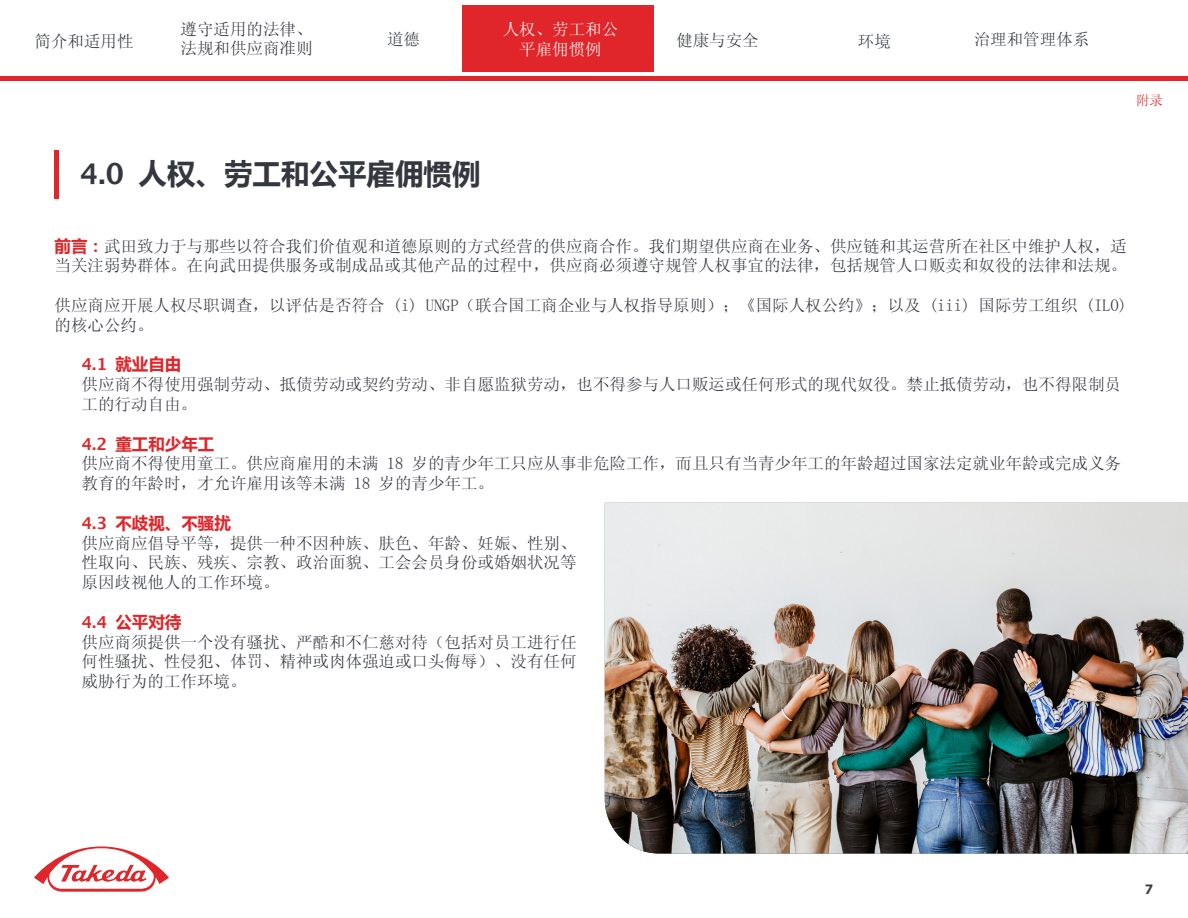
<style>
.page{position:relative;width:1188px;height:918px;background:#fff}
.page>*{position:absolute;margin:0;border:0;box-sizing:border-box;transform-origin:0 0}
.t1{font:700 28.5px "Sim Sun";color:#34373f}
.t2{font:16.5px/19.8px "Sim Sun";color:#34373f}
.t3{font:700 16.5px "Sim Sun";color:#e0262a}
.t4{font:16.5px/19.8px "Sim Sun";color:#fff;text-align:center}
.t5{font:13.5px "Sim Sun";color:#e02629}
.t6{font:700 13.5px "Gotham";color:#34373f}
.s1{font-weight:700;color:#e0262a}
</style>
<div class="page">
<div style="left:463px;top:5px;width:191px;height:67px;background:#e0262a"></div>
<svg style="left:34px;top:846px;width:135px;height:46px"></svg>
<hr style="left:0;top:77px;width:1188px;height:4px;background:#e0262a">
<div style="left:54px;top:150px;width:5px;height:49px;background:#e0262a"></div>
<img style="left:605px;top:503px;width:583px;height:351px">
<p class="t2" style="left:35px;top:31px;width:100px">简介和适用性</p>
<p class="t2" style="left:181px;top:19px;width:133px">遵守适用的法律、法规和供应商准则</p>
<p class="t2" style="left:387px;top:29px;width:34px">道德</p>
<p class="t4" style="left:503px;top:19px;width:117px">人权、劳工和公平雇佣惯例</p>
<p class="t2" style="left:676px;top:30px;width:84px">健康与安全</p>
<p class="t2" style="left:858px;top:31px;width:34px">环境</p>
<p class="t2" style="left:974px;top:29px;width:117px">治理和管理体系</p>
<p class="t5" style="left:1136px;top:93px;width:28px">附录</p>
<h1 class="t1" style="left:80px;top:157px;width:402px">4.0 人权、劳工和公平雇佣惯例</h1>
<p class="t2" style="left:55px;top:236px;width:1074px"><span class="s1">前言：</span>武田致力于与那些以符合我们价值观和道德原则的方式经营的供应商合作。我们期望供应商在业务、供应链和其运营所在社区中维护人权，适当关注弱势群体。在向武田提供服务或制成品或其他产品的过程中，供应商必须遵守规管人权事宜的法律，包括规管人口贩卖和奴役的法律和法规。</p>
<p class="t2" style="left:55px;top:295px;width:1074px">供应商应开展人权尽职调查，以评估是否符合 (i) UNGP（联合国工商企业与人权指导原则）；《国际人权公约》；以及 (iii) 国际劳工组织 (ILO)的核心公约。</p>
<p class="t3" style="left:82px;top:355px;width:101px">4.1 就业自由</p>
<p class="t2" style="left:82px;top:374px;width:1041px">供应商不得使用强制劳动、抵债劳动或契约劳动、非自愿监狱劳动，也不得参与人口贩运或任何形式的现代奴役。禁止抵债劳动，也不得限制员工的行动自由。</p>
<p class="t3" style="left:82px;top:434px;width:134px">4.2 童工和少年工</p>
<p class="t2" style="left:82px;top:454px;width:1041px">供应商不得使用童工。供应商雇用的未满 18 岁的青少年工只应从事非危险工作，而且只有当青少年工的年龄超过国家法定就业年龄或完成义务教育的年龄时，才允许雇用该等未满 18 岁的青少年工。</p>
<p class="t3" style="left:82px;top:513px;width:151px">4.3 不歧视、不骚扰</p>
<p class="t2" style="left:82px;top:533px;width:497px;text-align:justify">供应商应倡导平等，提供一种不因种族、肤色、年龄、妊娠、性别、性取向、民族、残疾、宗教、政治面貌、工会会员身份或婚姻状况等原因歧视他人的工作环境。</p>
<p class="t3" style="left:82px;top:612px;width:101px">4.4 公平对待</p>
<p class="t2" style="left:82px;top:632px;width:497px;text-align:justify">供应商须提供一个没有骚扰、严酷和不仁慈对待（包括对员工进行任何性骚扰、性侵犯、体罚、精神或肉体强迫或口头侮辱）、没有任何威胁行为的工作环境。</p>
<p class="t6" style="left:1145px;top:880px;width:10px">7</p>
</div>
